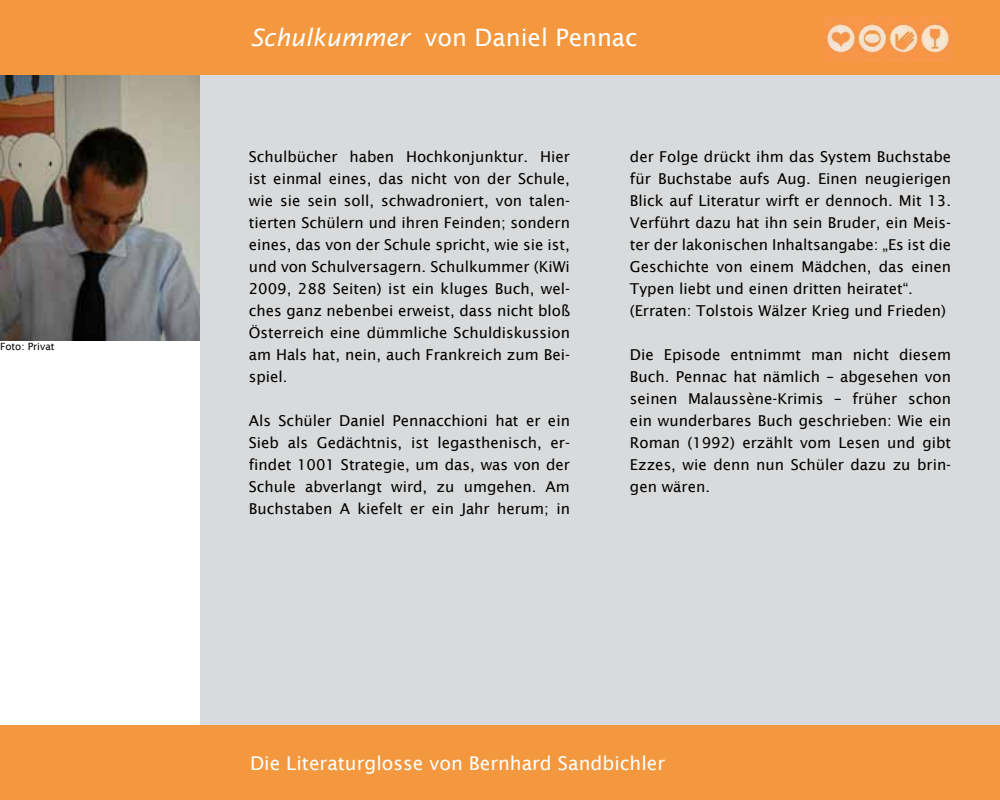
<style>
.page{position:relative;width:1000px;height:800px;background:#fff}
.page>*{position:absolute;margin:0;border:0;box-sizing:border-box;transform-origin:0 0}
.t1{font:24px "Lucida Sans";color:#fff}
.t2{font:19px "Lucida Sans";color:#fff}
.t3{font:15px/22px "Lucida Sans";color:#000;text-align:justify}
.t4{font:10px "Lucida Sans";color:#000}
.s1{font-style:italic}
</style>
<div class="page">
<div style="left:200px;top:75px;width:800px;height:650px;background:#d9dadb"></div>
<div style="left:0;top:0;width:1000px;height:75px;background:#f3983f"></div>
<div style="left:0;top:725px;width:1000px;height:75px;background:#f3983f"></div>
<img style="left:0;top:75px;width:200px;height:266px">
<img style="left:824px;top:17px;width:128px;height:45px">
<p class="t4" style="left:0;top:341px;width:56px">Foto: Privat</p>
<h1 class="t1" style="left:250px;top:24px;width:389px"><span class="s1">Schulkummer</span> von Daniel Pennac</h1>
<p class="t3" style="left:249px;top:145px;width:323px">Schulbücher haben Hochkonjunktur. Hier ist einmal eines, das nicht von der Schule, wie sie sein soll, schwadroniert, von talen&shy;tierten Schülern und ihren Feinden; sondern eines, das von der Schule spricht, wie sie ist, und von Schulversagern. Schulkummer (KiWi 2009, 288 Seiten) ist ein kluges Buch, wel&shy;ches ganz nebenbei erweist, dass nicht bloß Österreich eine dümmliche Schuldiskussion am Hals hat, nein, auch Frankreich zum Bei&shy;spiel.</p>
<p class="t3" style="left:249px;top:409px;width:323px">Als Schüler Daniel Pennacchioni hat er ein Sieb als Gedächtnis, ist legasthenisch, er&shy;findet 1001 Strategie, um das, was von der Schule abverlangt wird, zu umgehen. Am Buchstaben A kiefelt er ein Jahr herum; in</p>
<p class="t3" style="left:630px;top:145px;width:323px;text-align:left">der Folge drückt ihm das System Buchstabe für Buchstabe aufs Aug. Einen neugierigen Blick auf Literatur wirft er dennoch. Mit 13.<br>Verführt dazu hat ihn sein Bruder, ein Meis&shy;ter der lakonischen Inhaltsangabe: „Es ist die Geschichte von einem Mädchen, das einen Typen liebt und einen dritten heiratet“. (Erraten: Tolstois Wälzer Krieg und Frieden)</p>
<p class="t3" style="left:630px;top:343px;width:323px">Die Episode entnimmt man nicht diesem Buch. Pennac hat nämlich – abgesehen von seinen Malaussène-Krimis – früher schon ein wunderbares Buch geschrieben: Wie ein Roman (1992) erzählt vom Lesen und gibt Ezzes, wie denn nun Schüler dazu zu brin&shy;gen wären.</p>
<p class="t2" style="left:250px;top:752px;width:417px">Die Literaturglosse von Bernhard Sandbichler</p>
</div>
